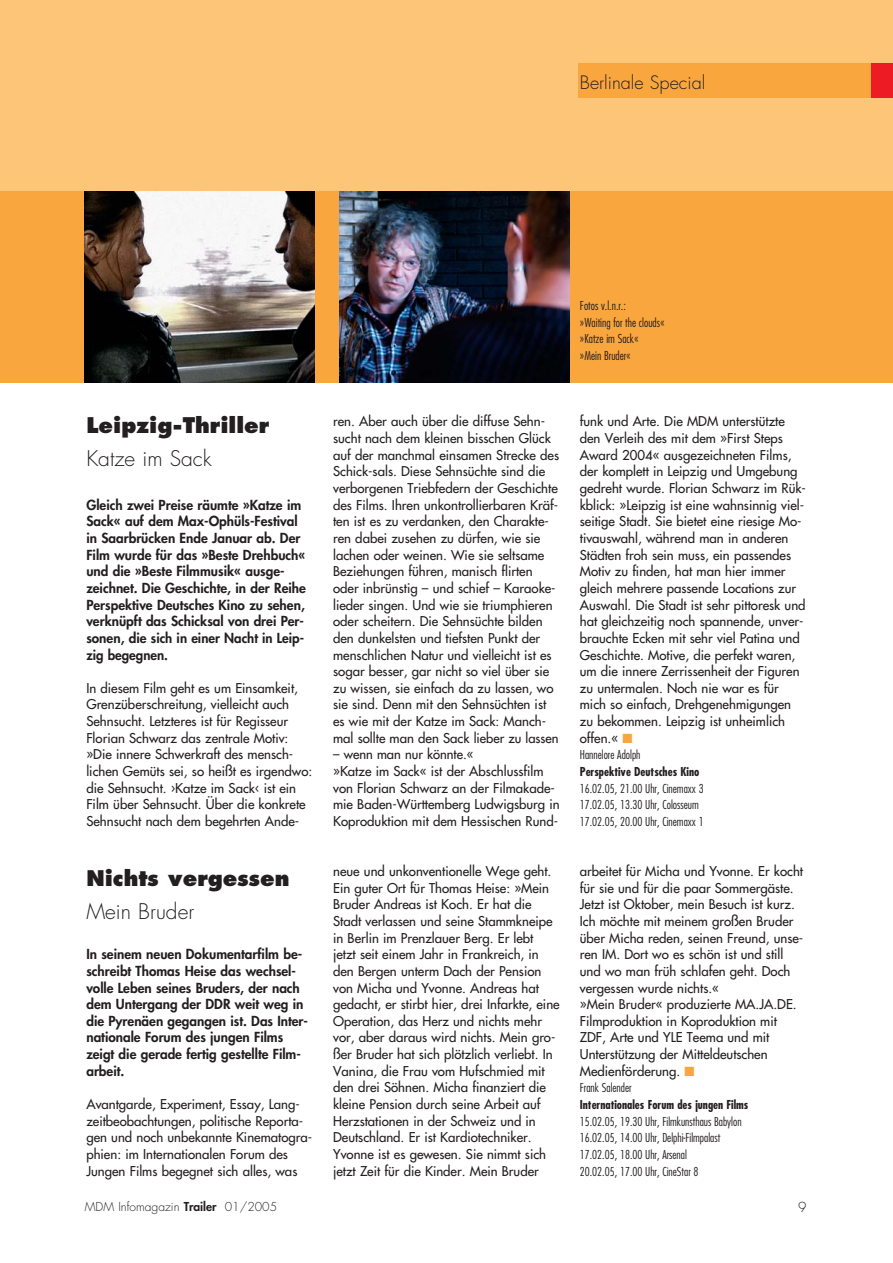
<style>
.page{position:relative;width:893px;height:1263px;background:#fff}
.page>*{position:absolute;margin:0;border:0;box-sizing:border-box;transform-origin:0 0}
.t1{font:800 21px "Futura";color:#231f20}
.t2{font:300 21px "Futura";color:#231f20}
.t3{font:300 18px "Futura";color:#231f20}
.t4{font:800 13.5px/16.6px "Futura";color:#231f20}
.t5{font:300 13.5px "Futura";color:#231f20}
.t6{font:13.2px/16.6px "Futura";color:#231f20}
.t7{font:300 condensed 12px/16.6px "Futura";color:#231f20}
.t8{font:700 condensed 12px "Futura";color:#231f20}
.t9{font:300 12px "Futura";color:#231f20}
.s1{color:#faa63f}
.s2{font-weight:800}
</style>
<div class="page">
<div style="left:0;top:0;width:892px;height:383px;background:#fdc578"></div>
<div style="left:578px;top:64px;width:314px;height:34px;background:#faa63f"></div>
<div style="left:0;top:191px;width:892px;height:192px;background:#faa63f"></div>
<img style="left:85px;top:191px;width:229px;height:192px">
<img style="left:339px;top:191px;width:230px;height:192px">
<div style="left:871px;top:64px;width:21px;height:34px;background:#ed1c24"></div>
<h2 class="t3" style="left:580px;top:74px;width:127px">Berlinale Special</h2>
<p class="t7" style="left:580px;top:298px;width:86px">Fotos v.l.n.r.:<br>»Waiting for the clouds« »Katze im Sack«<br>»Mein Bruder«</p>
<h1 class="t1" style="left:86px;top:416px;width:184px">Leipzig-Thriller</h1>
<h1 class="t2" style="left:86px;top:449px;width:127px">Katze im Sack</h1>
<p class="t4" style="left:86px;top:497px;width:221px">Gleich zwei Preise räumte »Katze im Sack« auf dem Max-Ophüls-Festival in Saarbrücken Ende Januar ab. Der Film wurde für das »Beste Drehbuch« und die »Beste Filmmusik« ausge&shy;zeichnet. Die Geschichte, in der Reihe Perspektive Deutsches Kino zu sehen, verknüpft das Schicksal von drei Per&shy;sonen, die sich in einer Nacht in Leip&shy;zig begegnen.</p>
<p class="t6" style="left:86px;top:681px;width:227px">In diesem Film geht es um Einsamkeit, Grenzüberschreitung, vielleicht auch Sehnsucht. Letzteres ist für Regisseur Florian Schwarz das zentrale Motiv: »Die innere Schwerkraft des mensch&shy;lichen Gemüts sei, so heißt es irgendwo: die Sehnsucht. ›Katze im Sack‹ ist ein Film über Sehnsucht. Über die konkrete Sehnsucht nach dem begehrten Ande-</p>
<h1 class="t1" style="left:86px;top:869px;width:204px">Nichts vergessen</h1>
<h1 class="t2" style="left:86px;top:902px;width:109px">Mein Bruder</h1>
<p class="t4" style="left:86px;top:947px;width:223px">In seinem neuen Dokumentarfilm be&shy;schreibt Thomas Heise das wechsel&shy;volle Leben seines Bruders, der nach dem Untergang der DDR weit weg in die Pyrenäen gegangen ist. Das Inter&shy;nationale Forum des jungen Films zeigt die gerade fertig gestellte Film&shy;arbeit.</p>
<p class="t6" style="left:86px;top:1097px;width:227px">Avantgarde, Experiment, Essay, Lang&shy;zeitbeobachtungen, politische Reporta&shy;gen und noch unbekannte Kinematogra&shy;phien: im Internationalen Forum des Jungen Films begegnet sich alles, was</p>
<p class="t6" style="left:333px;top:414px;width:227px">ren. Aber auch über die diffuse Sehn&shy;sucht nach dem kleinen bisschen Glück auf der manchmal einsamen Strecke des Schick-sals. Diese Sehnsüchte sind die verborgenen Triebfedern der Geschichte des Films. Ihren unkontrollierbaren Kräf&shy;ten ist es zu verdanken, den Charakte&shy;ren dabei zusehen zu dürfen, wie sie lachen oder weinen. Wie sie seltsame Beziehungen führen, manisch flirten oder inbrünstig – und schief – Karaoke&shy;lieder singen. Und wie sie triumphieren oder scheitern. Die Sehnsüchte bilden den dunkelsten und tiefsten Punkt der menschlichen Natur und vielleicht ist es sogar besser, gar nicht so viel über sie zu wissen, sie einfach da zu lassen, wo sie sind. Denn mit den Sehnsüchten ist es wie mit der Katze im Sack: Manch&shy;mal sollte man den Sack lieber zu lassen</p>
<p class="t6" style="left:333px;top:747px;width:228px">– wenn man nur könnte.«<br>»Katze im Sack« ist der Abschlussfilm von Florian Schwarz an der Filmakade&shy;mie Baden-Württemberg Ludwigsburg in Koproduktion mit dem Hessischen Rund-</p>
<p class="t6" style="left:580px;top:414px;width:228px">funk und Arte. Die MDM unterstützte den Verleih des mit dem »First Steps Award 2004« ausgezeichneten Films, der komplett in Leipzig und Umgebung gedreht wurde. Florian Schwarz im Rük&shy;kblick: »Leipzig ist eine wahnsinnig viel&shy;seitige Stadt. Sie bietet eine riesige Mo&shy;tivauswahl, während man in anderen Städten froh sein muss, ein passendes Motiv zu finden, hat man hier immer gleich mehrere passende Locations zur Auswahl. Die Stadt ist sehr pittoresk und hat gleichzeitig noch spannende, unver&shy;brauchte Ecken mit sehr viel Patina und Geschichte. Motive, die perfekt waren, um die innere Zerrissenheit der Figuren zu untermalen. Noch nie war es für mich so einfach, Drehgenehmigungen zu bekommen. Leipzig ist unheimlich offen.« <span class="s1">■</span></p>
<p class="t7" style="left:580px;top:747px;width:62px">Hannelore Adolph</p>
<p class="t8" style="left:580px;top:766px;width:121px">Perspektive Deutsches Kino</p>
<p class="t7" style="left:580px;top:781px;width:125px">16.02.05, 21.00 Uhr, Cinemaxx 3<br>17.02.05, 13.30 Uhr, Colosseum<br>17.02.05, 20.00 Uhr, Cinemaxx 1</p>
<p class="t6" style="left:333px;top:864px;width:228px">neue und unkonventionelle Wege geht.<br>Ein guter Ort für Thomas Heise: »Mein Bruder Andreas ist Koch. Er hat die Stadt verlassen und seine Stammkneipe in Berlin im Prenzlauer Berg. Er lebt<br>jetzt seit einem Jahr in Frankreich, in den Bergen unterm Dach der Pension von Micha und Yvonne. Andreas hat gedacht, er stirbt hier, drei Infarkte, eine Operation, das Herz und nichts mehr vor, aber daraus wird nichts. Mein gro&shy;ßer Bruder hat sich plötzlich verliebt. In Vanina, die Frau vom Hufschmied mit den drei Söhnen. Micha finanziert die kleine Pension durch seine Arbeit auf Herzstationen in der Schweiz und in Deutschland. Er ist Kardiotechniker.<br>Yvonne ist es gewesen. Sie nimmt sich jetzt Zeit für die Kinder. Mein Bruder</p>
<p class="t6" style="left:580px;top:864px;width:225px">arbeitet für Micha und Yvonne. Er kocht für sie und für die paar Sommergäste.<br>Jetzt ist Oktober, mein Besuch ist kurz.<br>Ich möchte mit meinem großen Bruder über Micha reden, seinen Freund, unse&shy;ren IM. Dort wo es schön ist und still und wo man früh schlafen geht. Doch vergessen wurde nichts.«<br>»Mein Bruder« produzierte MA.JA.DE.<br>Filmproduktion in Koproduktion mit ZDF, Arte und YLE Teema und mit Unterstützung der Mitteldeutschen Medienförderung. <span class="s1">■</span></p>
<p class="t7" style="left:580px;top:1080px;width:53px">Frank Salender</p>
<p class="t8" style="left:580px;top:1099px;width:170px">Internationales Forum des jungen Films</p>
<p class="t7" style="left:580px;top:1114px;width:163px">15.02.05, 19.30 Uhr, Filmkunsthaus Babylon 16.02.05, 14.00 Uhr, Delphi-Filmpalast 17.02.05, 18.00 Uhr, Arsenal<br>20.02.05, 17.00 Uhr, CineStar 8</p>
<p class="t9" style="left:85px;top:1201px;width:194px">MDM Infomagazin <span class="s2">Trailer</span> 01/2005</p>
<p class="t5" style="left:798px;top:1201px;width:10px">9</p>
</div>
